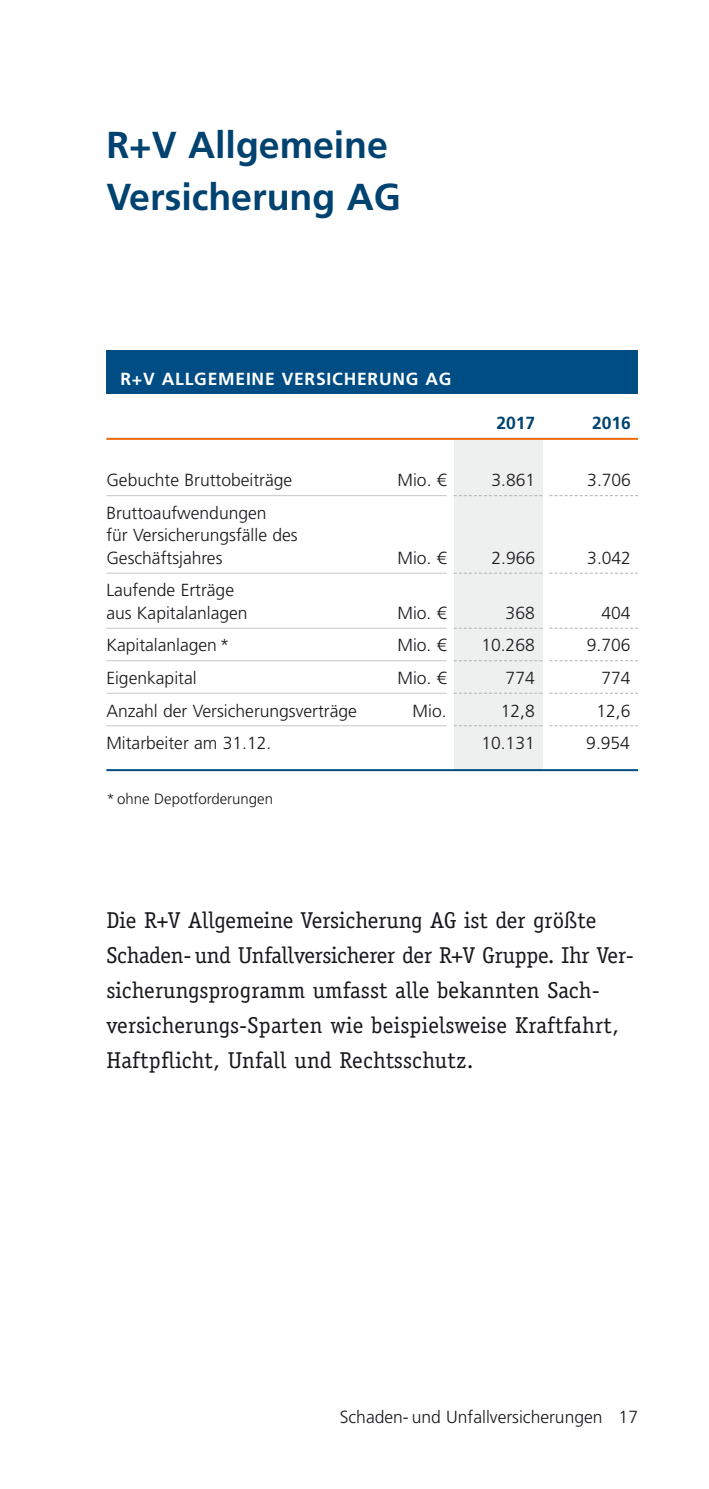
<style>
.page{position:relative;width:709px;height:1489px;background:#fff}
.page>*{position:absolute;margin:0;border:0;box-sizing:border-box;transform-origin:0 0}
.t1{font:700 37.5px/52.5px "Frutiger LT";color:#004270}
.t2{font:23px/35px "Officina Serif";color:#1a171c}
.t3{font:300 17.5px/32.5px "Frutiger LT";color:#1a171c;text-align:right}
.t4{font:700 17.5px "Frutiger LT";letter-spacing:.045em;color:#fff}
.t5{font:700 17.5px "Frutiger LT";color:#004270}
.t6{font:300 15px "Frutiger LT";color:#1a171c}
</style>
<div class="page">
<div style="left:454px;top:439px;width:88px;height:331px;background:#eeefef"></div>
<hr style="left:106px;top:438px;width:532px;height:2px;background:#eb690b">
<svg style="left:454px;top:495px;width:88px;height:1px"></svg>
<svg style="left:454px;top:572px;width:88px;height:1px"></svg>
<svg style="left:454px;top:627px;width:88px;height:1px"></svg>
<svg style="left:454px;top:660px;width:88px;height:1px"></svg>
<svg style="left:454px;top:692px;width:88px;height:1px"></svg>
<svg style="left:454px;top:725px;width:88px;height:1px"></svg>
<hr style="left:106px;top:495px;width:340px;height:1px;background:#c5c6c8">
<hr style="left:106px;top:572px;width:340px;height:1px;background:#c5c6c8">
<hr style="left:106px;top:627px;width:340px;height:1px;background:#c5c6c8">
<hr style="left:106px;top:660px;width:340px;height:1px;background:#c5c6c8">
<hr style="left:106px;top:692px;width:340px;height:1px;background:#c5c6c8">
<hr style="left:106px;top:725px;width:340px;height:1px;background:#c5c6c8">
<div style="left:106px;top:350px;width:532px;height:44px;background:#004d85"></div>
<hr style="left:106px;top:769px;width:532px;height:2px;background:#004d85">
<svg style="left:549px;top:495px;width:89px;height:1px"></svg>
<svg style="left:549px;top:572px;width:89px;height:1px"></svg>
<svg style="left:549px;top:627px;width:89px;height:1px"></svg>
<svg style="left:549px;top:660px;width:89px;height:1px"></svg>
<svg style="left:549px;top:692px;width:89px;height:1px"></svg>
<svg style="left:549px;top:725px;width:89px;height:1px"></svg>
<h1 class="t1" style="left:106px;top:121px;width:296px">R+V Allgemeine<br>Versicherung AG</h1>
<p class="t4" style="left:120px;top:372px;width:332px">R+V ALLGEMEINE VERSICHERUNG AG</p>
<p class="t3" style="left:106px;top:465px;width:187px">Gebuchte Bruttobeiträge</p>
<p class="t3" style="left:397px;top:465px;width:51px">Mio. €</p>
<p class="t3" style="left:106px;top:503px;width:193px;line-height:22.5px;text-align:left">Bruttoaufwendungen<br>für Versicherungsfälle des<br>Geschäftsjahres</p>
<p class="t3" style="left:397px;top:543px;width:51px">Mio. €</p>
<p class="t3" style="left:106px;top:580px;width:143px;line-height:22.5px;text-align:left">Laufende Erträge aus Kapitalanlagen</p>
<p class="t3" style="left:397px;top:598px;width:51px">Mio. €</p>
<p class="t3" style="left:106px;top:630px;width:125px">Kapitalanlagen *</p>
<p class="t3" style="left:397px;top:630px;width:51px">Mio. €</p>
<p class="t3" style="left:106px;top:663px;width:92px">Eigenkapital</p>
<p class="t3" style="left:397px;top:663px;width:51px">Mio. €</p>
<p class="t3" style="left:106px;top:695px;width:252px">Anzahl der Versicherungsverträge</p>
<p class="t3" style="left:412px;top:695px;width:36px">Mio.</p>
<p class="t3" style="left:106px;top:728px;width:167px">Mitarbeiter am 31.12.</p>
<p class="t6" style="left:106px;top:792px;width:168px">* ohne Depotforderungen</p>
<p class="t5" style="left:496px;top:416px;width:40px">2017</p>
<p class="t5" style="left:592px;top:416px;width:40px">2016</p>
<p class="t3" style="left:491px;top:465px;width:45px">3.861</p>
<p class="t3" style="left:587px;top:465px;width:45px">3.706</p>
<p class="t3" style="left:491px;top:543px;width:45px">2.966</p>
<p class="t3" style="left:587px;top:543px;width:45px">3.042</p>
<p class="t3" style="left:481px;top:598px;width:55px">368<br>10.268<br>774<br>12,8<br>10.131</p>
<p class="t3" style="left:586px;top:598px;width:46px">404<br>9.706<br>774<br>12,6<br>9.954</p>
<p class="t2" style="left:106px;top:904px;width:529px">Die R+V Allgemeine Versicherung AG ist der größte Schaden-und Unfallversicherer der R+V Gruppe. Ihr V er&shy;si cherungsprogramm umfasst alle bekannten Sach&shy;versicherungs-Sparten wie beispielsweise Kraftfahrt, H aftpflicht, Unfall und Rechtsschutz.</p>
<p class="t3" style="left:340px;top:1401px;width:264px">Schaden- und Unfallversicherungen</p>
<p class="t3" style="left:618px;top:1401px;width:21px">17</p>
</div>
